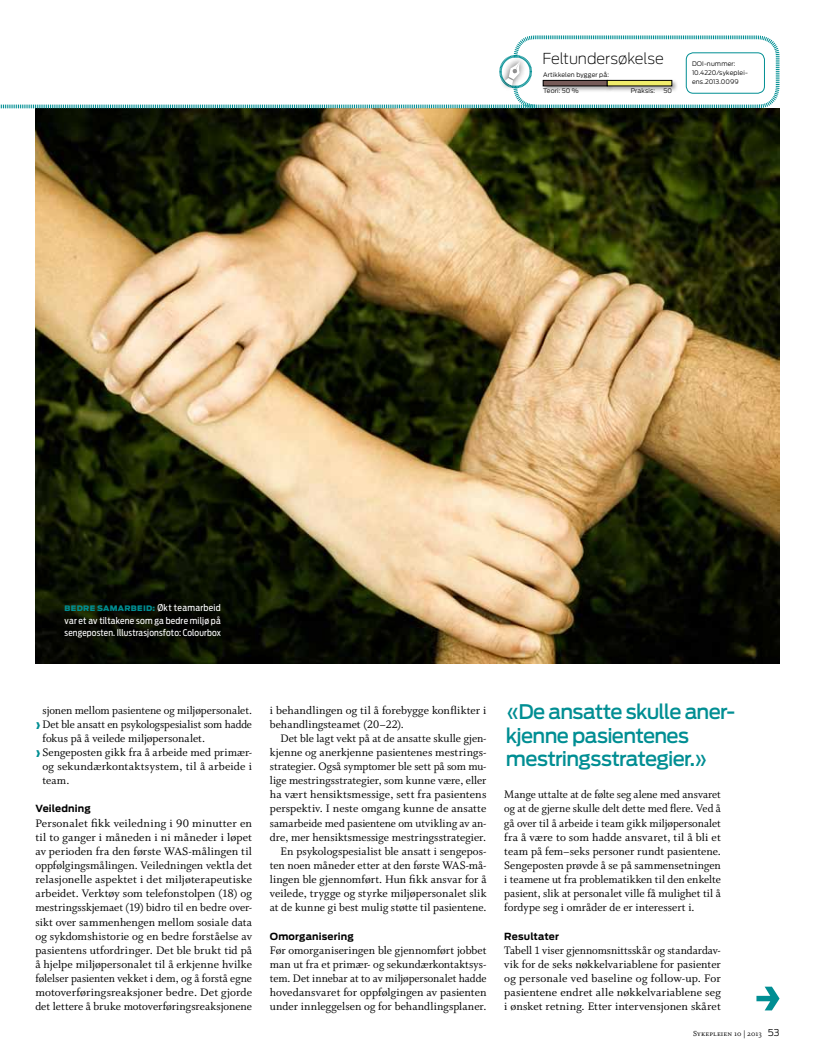
<style>
.page{position:relative;width:815px;height:1053px;background:#fff}
.page>*{position:absolute;margin:0;border:0;box-sizing:border-box;transform-origin:0 0}
.t1{font:500 20px/23.8px "Antenna";letter-spacing:-.035em;color:#008e93}
.t2{font:200 15px "Antenna";letter-spacing:-.005em;color:#000}
.t3{font:12.12px/14.1px "Whitman Roman LF";letter-spacing:.005em;color:#000;text-align:justify}
.t4{font:700 9.75px "Antenna";letter-spacing:.015em;color:#000}
.t5{font:9.12px/12.5px "Antenna Cond";letter-spacing:.015em;color:#fff}
.t6{font:8.12px "Whitman Small Caps Os F";letter-spacing:.02em;color:#000}
.t7{font:900 7.5px "Antenna";letter-spacing:.035em;color:#008e93}
.t8{font:300 6.25px/8.8px "Antenna";letter-spacing:.02em;color:#000}
.s1{font-family:"Antenna Cond";font-weight:400;font-size:9.12px;color:#fff}
.s2{font-family:"Antenna";font-weight:300;font-size:9.38px}
</style>
<div class="page">
<img style="left:35px;top:109px;width:745px;height:554px">
<svg style="left:756px;top:986px;width:24px;height:24px"></svg>
<svg style="left:0;top:35px;width:780px;height:74px"></svg>
<p class="t2" style="left:542px;top:50px;width:123px">Feltundersøkelse</p>
<p class="t8" style="left:543px;top:70px;width:68px">Artikkelen bygger på:</p>
<p class="t8" style="left:631px;top:87px;width:26px">Praksis:</p>
<p class="t8" style="left:543px;top:87px;width:37px">Teori: 50 %</p>
<p class="t8" style="left:664px;top:87px;width:10px">50</p>
<p class="t8" style="left:692px;top:60px;width:45px">DOI-nummer:</p>
<p class="t8" style="left:692px;top:68px;width:57px">10.4220/sykeplei&shy;ens.2013.0099</p>
<p class="t7" style="left:65px;top:604px;width:158px">BEDRE SAMARBEID: <span class="s1">Økt teamarbeid</span></p>
<p class="t5" style="left:65px;top:614px;width:158px">var et av tiltakene som ga bedre miljø på sengeposten. Illustrasjonsfoto: Colourbox</p>
<p class="t3" style="left:43px;top:703px;width:211px">sjonen mellom pasientene og miljøpersonalet.</p>
<p class="t3" style="left:35px;top:717px;width:218px"><sub>›</sub>Det ble ansatt en psykologspesialist som hadde</p>
<p class="t3" style="left:43px;top:731px;width:164px">fokus på å veilede miljøpersonalet.</p>
<p class="t3" style="left:35px;top:745px;width:218px"><sub>›</sub> Sengeposten gikk fra å arbeide med primær-</p>
<p class="t3" style="left:43px;top:759px;width:211px">og sekundærkontaktsystem, til å arbeide i</p>
<p class="t3" style="left:43px;top:773px;width:28px">team.</p>
<p class="t4" style="left:35px;top:803px;width:57px">Veiledning</p>
<p class="t3" style="left:35px;top:816px;width:218px">Personalet fikk veiledning i 90 minutter en til to ganger i måneden i ni måneder i løpet av perioden fra den første WAS-målingen til oppfølgingsmålingen. Veiledningen vektla det relasjonelle aspektet i det miljøterapeutiske arbeidet. Verktøy som telefonstolpen (18) og mestringsskjemaet (19) bidro til en bedre over&shy;sikt over sammenhengen mellom sosiale data og sykdomshistorie og en bedre forståelse av pasientens utfordringer. Det ble brukt tid på å hjelpe miljøpersonalet til å erkjenne hvilke følelser pasienten vekket i dem, og å forstå egne motoverføringsreaksjoner bedre. Det gjorde det lettere å bruke motoverføringsreaksjonene</p>
<p class="t3" style="left:270px;top:703px;width:218px">i behandlingen og til å forebygge konflikter i behandlingsteamet (20–22).</p>
<p class="t3" style="left:270px;top:731px;width:218px;text-align:right">Det ble lagt vekt på at de ansatte skulle gjen&shy;kjenne og anerkjenne pasientenes mestrings&shy;strategier. Også symptomer ble sett på som mu&shy;lige mestringsstrategier, som kunne være, eller ha vært hensiktsmessige, sett fra pasientens perspektiv. I neste omgang kunne de ansatte samarbeide med pasientene om utvikling av an&shy;dre, mer hensiktsmessige mestringsstrategier.<br>En psykologspesialist ble ansatt i sengepos&shy;ten noen måneder etter at den første WAS-må&shy;lingen ble gjennomført. Hun fikk ansvar for å veilede, trygge og styrke miljøpersonalet slik at de kunne gi best mulig støtte til pasientene.</p>
<p class="t4" style="left:270px;top:930px;width:85px">Omorganisering</p>
<p class="t3" style="left:270px;top:943px;width:218px">Før omorganiseringen ble gjennomført jobbet man ut fra et primær- og sekundærkontaktsys&shy;tem. Det innebar at to av miljøpersonalet hadde hovedansvaret for oppfølgingen av pasienten under innleggelsen og for behandlingsplaner.</p>
<h1 class="t1" style="left:506px;top:699px;width:231px">«De ansatte skulle aner&shy;kjenne pasientenes mestringsstrategier.»</h1>
<p class="t3" style="left:504px;top:787px;width:218px">Mange uttalte at de følte seg alene med ansvaret og at de gjerne skulle delt dette med flere. Ved å gå over til å arbeide i team gikk miljøpersonalet fra å være to som hadde ansvaret, til å bli et team på fem–seks personer rundt pasientene.<br>Sengeposten prøvde å se på sammensetningen i teamene ut fra problematikken til den enkelte pasient, slik at personalet ville få mulighet til å fordype seg i områder de er interessert i.</p>
<p class="t4" style="left:504px;top:930px;width:56px">Resultater</p>
<p class="t3" style="left:504px;top:943px;width:218px">Tabell 1 viser gjennomsnittsskår og standardav&shy;vik for de seks nøkkelvariablene for pasienter og personale ved baseline og follow-up. For pasientene endret alle nøkkelvariablene seg i ønsket retning. Etter intervensjonen skåret</p>
<p class="t6" style="left:693px;top:1029px;width:88px">Sykepleien 10 | 2013 <span class="s2">53</span></p>
</div>
